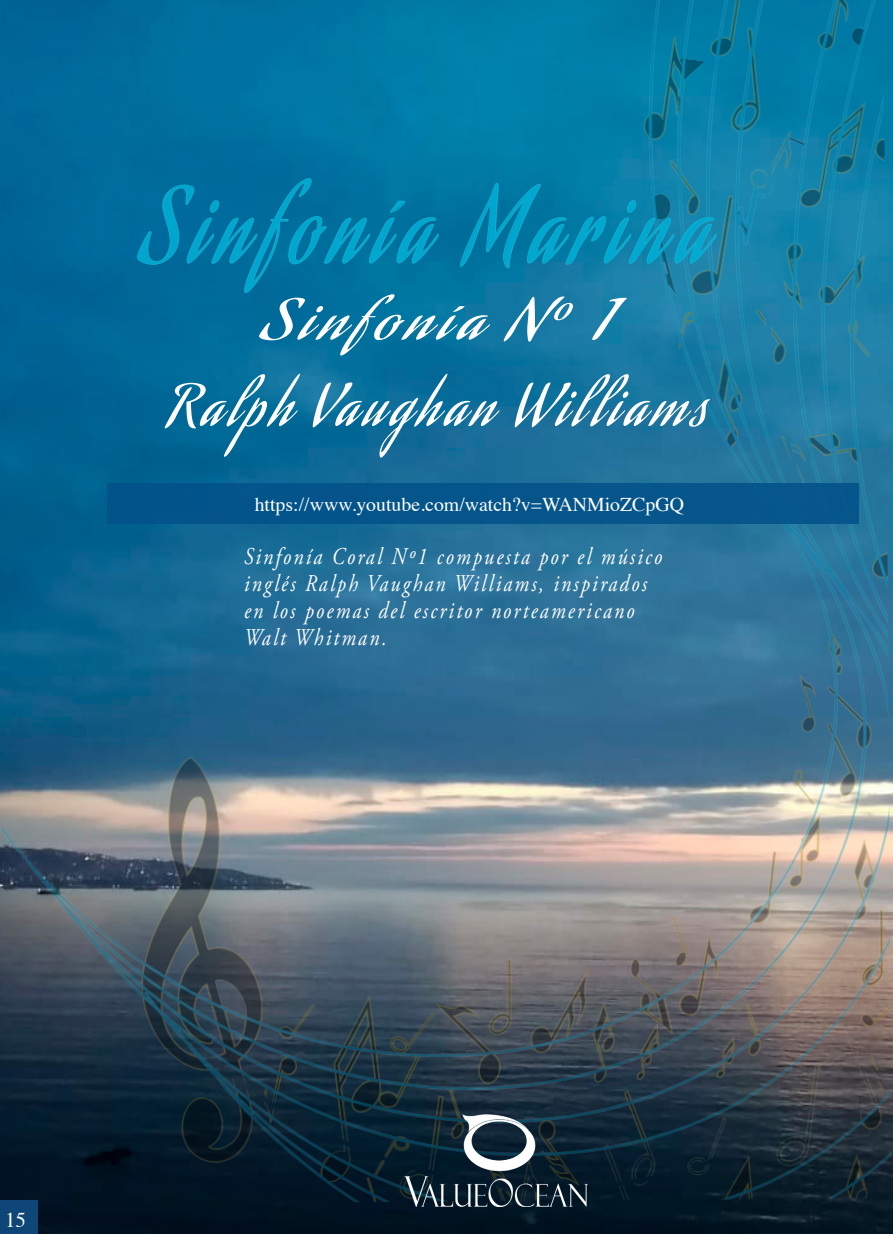
<style>
.page{position:relative;width:893px;height:1234px;background:#fff}
.page>*{position:absolute;margin:0;border:0;box-sizing:border-box;transform-origin:0 0}
.t1{font:100.5px "Aguafina Script";letter-spacing:.13em;color:#00add4;scale:.84 1}
.t2{font:55.5px "Aguafina Script";letter-spacing:.09em;color:#fff;scale:1.06 1}
.t3{font:54px "Aguafina Script";letter-spacing:.1em;color:#fff;scale:1.28 1}
.t4{font:italic 24px/27px "Adobe Garamond Pro";letter-spacing:.115em;color:#fff;scale:.83 1}
.t5{font:21px "Times";color:#fff}
.t6{font:19.5px "Times";color:#fff}
</style>
<div class="page">
<div style="left:37px;top:1204px;width:855px;height:28px;background:#011220"></div>
<img style="left:0;top:0;width:892px;height:1204px">
<div style="left:0;top:1199px;width:37px;height:33px;background:#0e4677"></div>
<img style="left:405px;top:1112px;width:182px;height:93px">
<div style="left:108px;top:482px;width:751px;height:41px;background:#02528a"></div>
<svg style="left:138px;top:178px;width:301px;height:115px"></svg>
<svg style="left:460px;top:182px;width:257px;height:86px"></svg>
<h1 class="t1" style="left:141px;top:168px;width:676px">Sinfonía Marina</h1>
<h3 class="t3" style="left:262px;top:289px;width:274px">Sinfonía Nº 1</h3>
<h2 class="t2" style="left:169px;top:373px;width:509px">Ralph Vaughan Williams</h2>
<p class="t6" style="left:255px;top:486px;width:431px">https://www.youtube.com/watch?v=WANMioZCpGQ</p>
<p class="t4" style="left:244px;top:543px;width:505px">Sinfonía Coral Nº1 compuesta por el músico inglés Ralph Vaughan Williams, inspirados en los poemas del escritor norteamericano Walt Whitman.</p>
<p class="t5" style="left:5px;top:1199px;width:23px">15</p>
</div>
